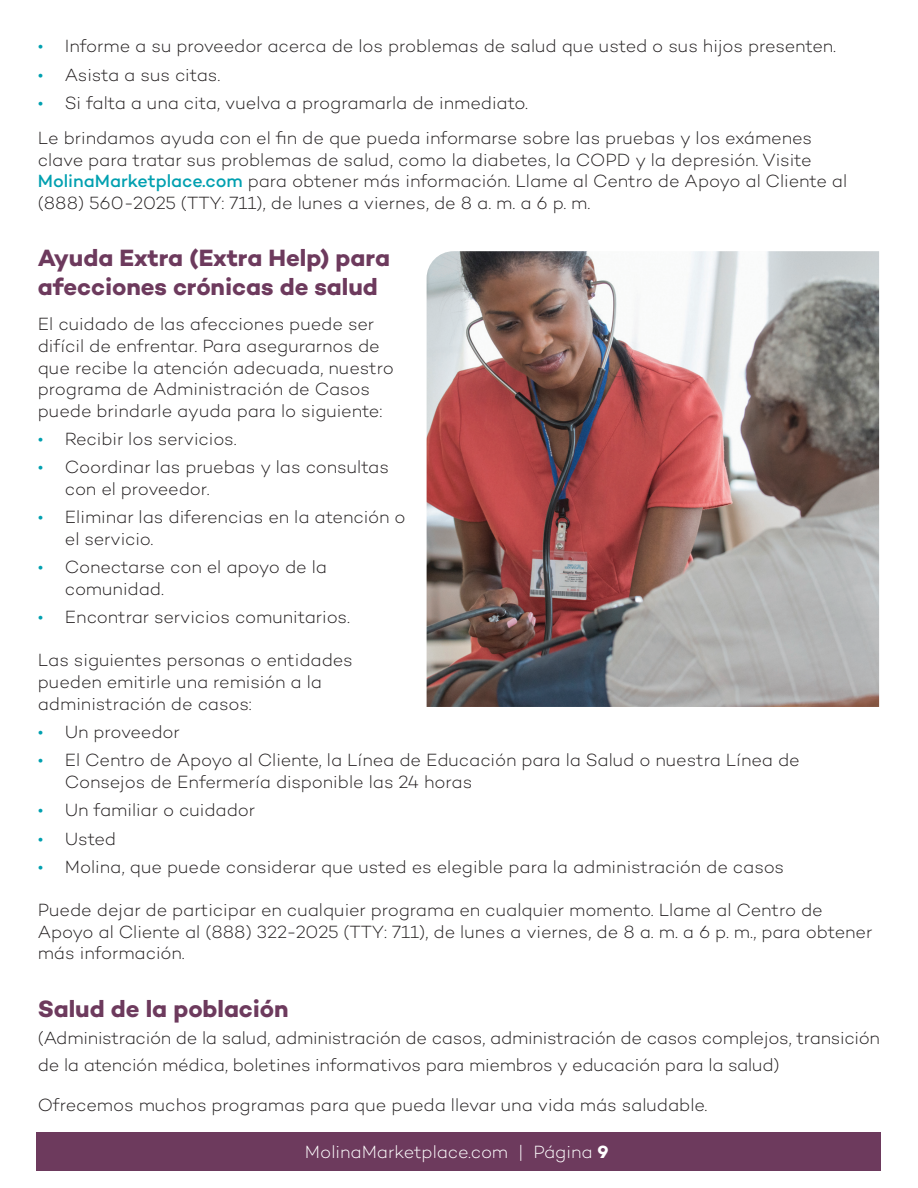
<style>
.page{position:relative;width:918px;height:1188px;background:#fff}
.page>*{position:absolute;margin:0;border:0;box-sizing:border-box;transform-origin:0 0}
.t1{font:700 24px/28.8px "Campton";letter-spacing:-.005em;color:#6d3a5d}
.t2{font:300 18px/21.6px "Campton";letter-spacing:-.01em;color:#231f20}
.t3{font:300 18px "Campton";color:#fff}
.s1{color:#00a0b0}
.s2{font-weight:500;color:#00a0b0}
.s3{font-weight:700}
</style>
<div class="page">
<div style="left:37px;top:1132px;width:844px;height:39px;background:#6d3a5d"></div>
<img style="left:427px;top:251px;width:452px;height:456px">
<p class="t2" style="left:38px;top:35px;width:800px"><span class="s1">•</span> Informe a su proveedor acerca de los problemas de salud que usted o sus hijos presenten.</p>
<p class="t2" style="left:38px;top:63px;width:184px"><span class="s1">•</span> Asista a sus citas.</p>
<p class="t2" style="left:38px;top:92px;width:492px"><span class="s1">•</span> Si falta a una cita, vuelva a programarla de inmediato.</p>
<p class="t2" style="left:38px;top:127px;width:811px">Le brindamos ayuda con el fin de que pueda informarse sobre las pruebas y los exámenes clave para tratar sus problemas de salud, como la diabetes, la COPD y la depresión. Visite <span class="s2">MolinaMarketplace.com</span> para obtener más información. Llame al Centro de Apoyo al Cliente al (888) 560-2025 (TTY: 711), de lunes a viernes, de 8 a. m. a 6 p. m.</p>
<h2 class="t1" style="left:38px;top:243px;width:354px">Ayuda Extra (Extra Help) para afecciones crónicas de salud</h2>
<p class="t2" style="left:38px;top:313px;width:358px">El cuidado de las afecciones puede ser difícil de enfrentar. Para asegurarnos de que recibe la atención adecuada, nuestro programa de Administración de Casos puede brindarle ayuda para lo siguiente:</p>
<p class="t2" style="left:38px;top:428px;width:201px"><span class="s1">•</span> Recibir los servicios.</p>
<p class="t2" style="left:65px;top:456px;width:326px;text-indent:-27px"><span class="s1">•</span> Coordinar las pruebas y las consultas con el proveedor.</p>
<p class="t2" style="left:65px;top:506px;width:342px;text-indent:-27px"><span class="s1">•</span> Eliminar las diferencias en la atención o el servicio.</p>
<p class="t2" style="left:65px;top:556px;width:264px;text-indent:-27px"><span class="s1">•</span> Conectarse con el apoyo de la comunidad.</p>
<p class="t2" style="left:38px;top:606px;width:314px"><span class="s1">•</span> Encontrar servicios comunitarios.</p>
<p class="t2" style="left:38px;top:649px;width:317px">Las siguientes personas o entidades pueden emitirle una remisión a la administración de casos:</p>
<p class="t2" style="left:38px;top:721px;width:144px"><span class="s1">•</span> Un proveedor</p>
<p class="t2" style="left:65px;top:749px;width:737px;text-indent:-27px"><span class="s1">•</span> El Centro de Apoyo al Cliente, la Línea de Educación para la Salud o nuestra Línea de<br>Consejos de Enfermería disponible las 24 horas</p>
<p class="t2" style="left:38px;top:799px;width:219px"><span class="s1">•</span> Un familiar o cuidador</p>
<p class="t2" style="left:38px;top:827px;width:80px"><span class="s1">•</span> Usted</p>
<p class="t2" style="left:38px;top:856px;width:748px"><span class="s1">•</span> Molina, que puede considerar que usted es elegible para la administración de casos</p>
<p class="t2" style="left:38px;top:899px;width:836px">Puede dejar de participar en cualquier programa en cualquier momento. Llame al Centro de<br>Apoyo al Cliente al (888) 322-2025 (TTY: 711), de lunes a viernes, de 8 a. m. a 6 p. m., para obtener más información.</p>
<h2 class="t1" style="left:38px;top:994px;width:252px">Salud de la población</h2>
<p class="t2" style="left:38px;top:1024px;width:844px;line-height:27px">(Administración de la salud, administración de casos, administración de casos complejos, transición de la atención médica, boletines informativos para miembros y educación para la salud)</p>
<p class="t2" style="left:38px;top:1094px;width:671px">Ofrecemos muchos programas para que pueda llevar una vida más saludable.</p>
<p class="t3" style="left:305px;top:1141px;width:305px">MolinaMarketplace.com | Página <span class="s3">9</span></p>
</div>
